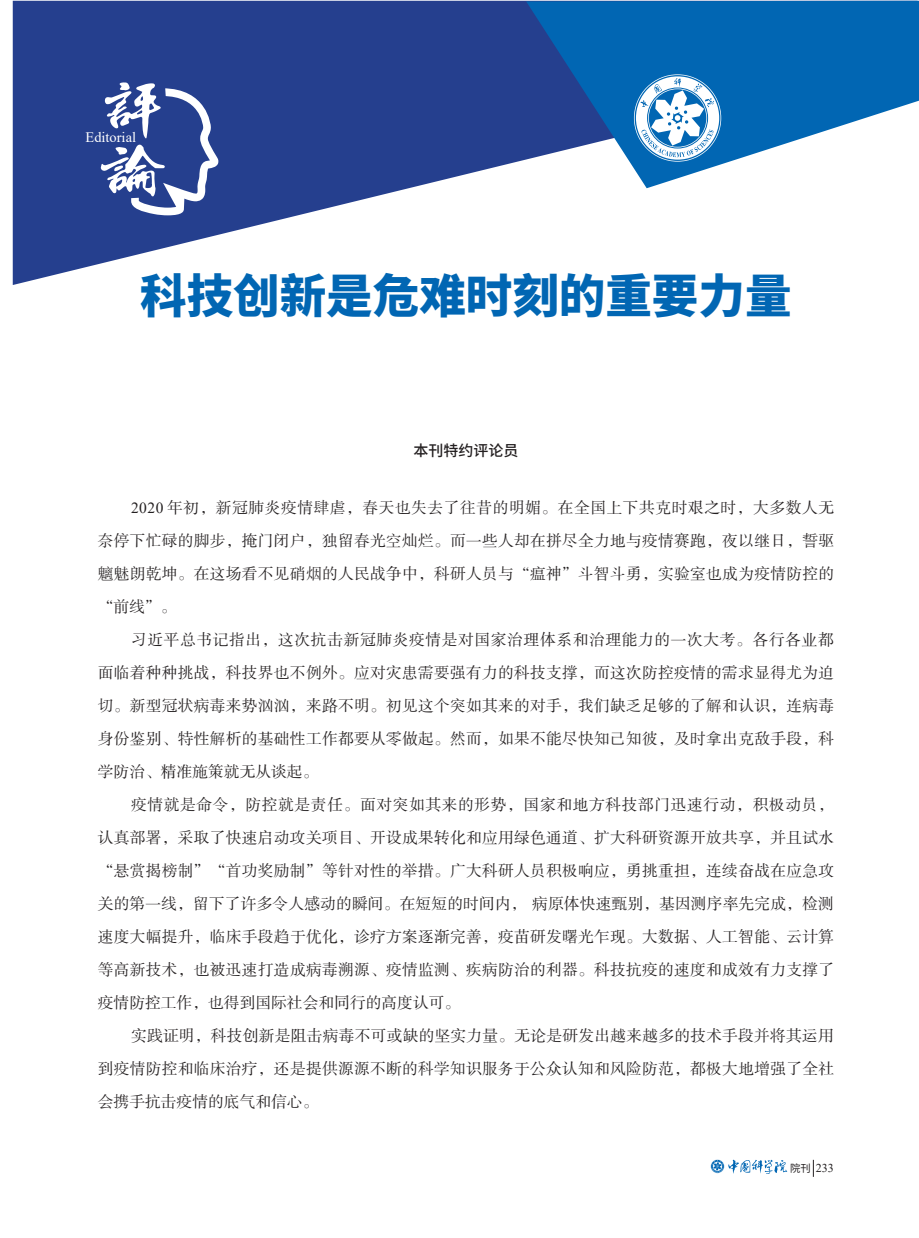
<style>
.page{position:relative;width:919px;height:1238px;background:#fff}
.page>*{position:absolute;margin:0;border:0;box-sizing:border-box;transform-origin:0 0}
.t1{font:800 46.5px "Source Han Sans CN";color:#0166b3}
.t2{font:15.75px/33px "FZSSJW GB1 0";letter-spacing:.015em;color:#231f20;text-align:justify}
.t3{font:500 15px "Source Han Sans CN";color:#231f20}
.t4{font:14.4px "Times New Roman";color:#fff}
.t5{font:12px "Times New Roman";color:#231f20}
.s1{font-family:"Times New Roman";font-size:15.45px}
.s2{font-family:"Source Han Sans CN";font-size:10.35px}
</style>
<div class="page">
<svg style="left:710px;top:1159px;width:77px;height:14px"></svg>
<svg style="left:813px;top:1159px;width:1px;height:17px"></svg>
<svg style="left:13px;top:1px;width:634px;height:284px;fill:#253f8e"></svg>
<svg style="left:526px;top:1px;width:392px;height:187px;fill:#0166b3"></svg>
<svg style="left:634px;top:74px;width:87px;height:88px"></svg>
<svg style="left:101px;top:82px;width:118px;height:133px"></svg>
<p class="t4" style="left:86px;top:127px;width:52px">Editorial</p>
<h1 class="t1" style="left:140px;top:270px;width:653px">科技创新是危难时刻的重要力量</h1>
<p class="t3" style="left:413px;top:441px;width:106px">本刊特约评论员</p>
<p class="t2" style="left:98px;top:492px;width:737px;text-indent:33px"><span class="s1">2020</span> 年初，新冠肺炎疫情肆虐，春天也失去了往昔的明媚。在全国上下共克时艰之时，大多数人无奈停下忙碌的脚步，掩门闭户，独留春光空灿烂。而一些人却在拼尽全力地与疫情赛跑，夜以继日，誓驱魑魅朗乾坤。在这场看不见硝烟的人民战争中，科研人员与“瘟神”斗智斗勇，实验室也成为疫情防控的“前线”。</p>
<p class="t2" style="left:98px;top:624px;width:737px;text-indent:33px">习近平总书记指出，这次抗击新冠肺炎疫情是对国家治理体系和治理能力的一次大考。各行各业都面临着种种挑战，科技界也不例外。应对灾患需要强有力的科技支撑，而这次防控疫情的需求显得尤为迫切。新型冠状病毒来势汹汹，来路不明。初见这个突如其来的对手，我们缺乏足够的了解和认识，连病毒身份鉴别、特性解析的基础性工作都要从零做起。然而，如果不能尽快知己知彼，及时拿出克敌手段，科学防治、精准施策就无从谈起。</p>
<p class="t2" style="left:98px;top:789px;width:737px;text-indent:33px">疫情就是命令，防控就是责任。面对突如其来的形势，国家和地方科技部门迅速行动，积极动员，认真部署，采取了快速启动攻关项目、开设成果转化和应用绿色通道、扩大科研资源开放共享，并且试水“悬赏揭榜制”“首功奖励制”等针对性的举措。广大科研人员积极响应，勇挑重担，连续奋战在应急攻关的第一线，留下了许多令人感动的瞬间。在短短的时间内，病原体快速甄别，基因测序率先完成，检测速度大幅提升，临床手段趋于优化，诊疗方案逐渐完善，疫苗研发曙光乍现。大数据、人工智能、云计算等高新技术，也被迅速打造成病毒溯源、疫情监测、疾病防治的利器。科技抗疫的速度和成效有力支撑了疫情防控工作，也得到国际社会和同行的高度认可。</p>
<p class="t2" style="left:98px;top:1020px;width:737px;text-indent:33px">实践证明，科技创新是阻击病毒不可或缺的坚实力量。无论是研发出越来越多的技术手段并将其运用到疫情防控和临床治疗，还是提供源源不断的科学知识服务于公众认知和风险防范，都极大地增强了全社会携手抗击疫情的底气和信心。</p>
<p class="t5" style="left:790px;top:1159px;width:45px"><span class="s2">院刊</span> 233</p>
</div>
